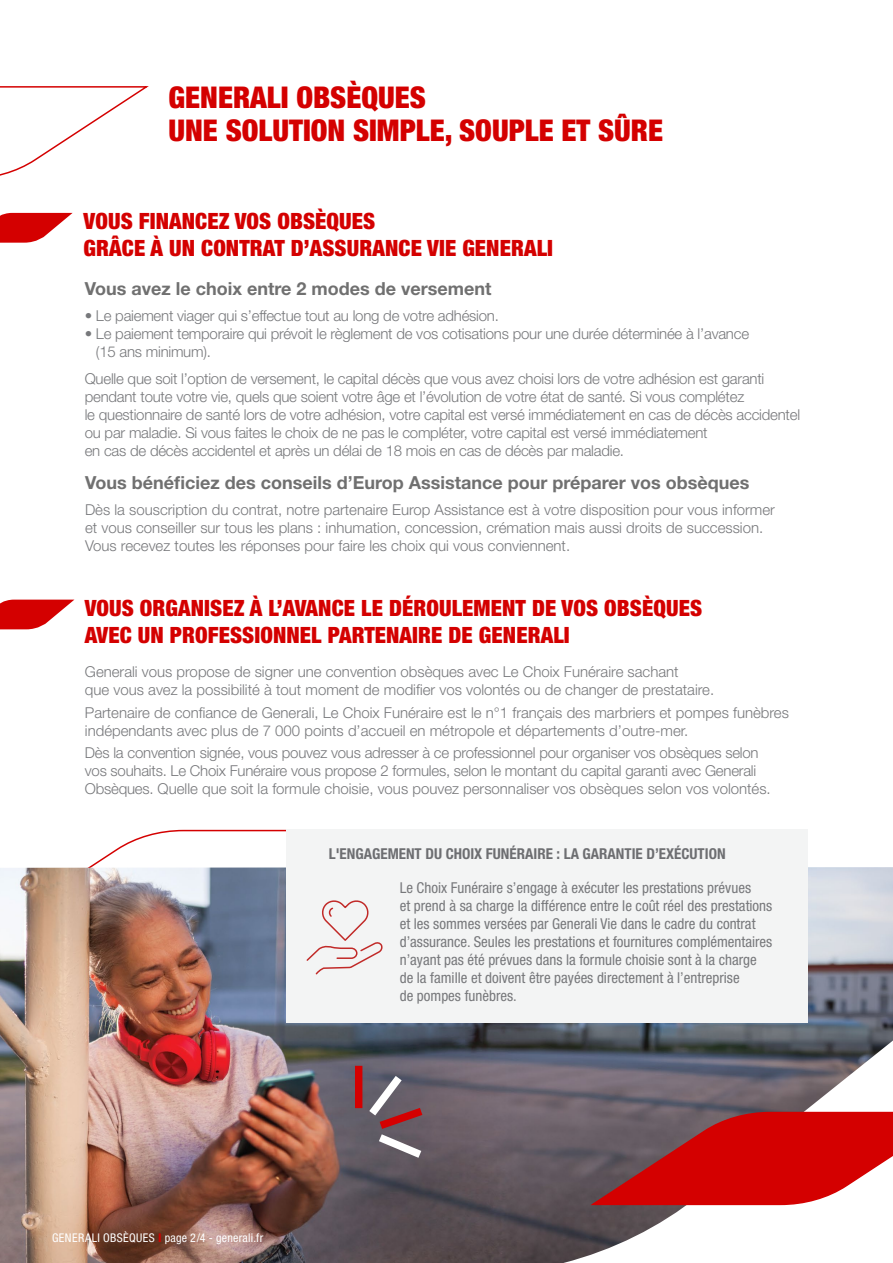
<style>
.page{position:relative;width:893px;height:1263px;background:#fff}
.page>*{position:absolute;margin:0;border:0;box-sizing:border-box;transform-origin:0 0}
.t1{font:900 condensed 30px/33px "Helvetica Neue LT Std";color:#d40000}
.t2{font:900 condensed 22.5px/27px "Helvetica Neue LT Std";letter-spacing:.005em;color:#d40000}
.t3{font:700 18px "Helvetica Neue LT Std";color:#707070}
.t4{font:300 15px/18px "Helvetica Neue LT Std";letter-spacing:-.015em;color:#77787b}
.t5{font:condensed 15px/18px "Helvetica Neue LT Std";color:#77787b}
.t6{font:700 condensed 15px "Helvetica Neue LT Std";color:#6d6e71}
.t7{font:condensed 12px "Helvetica Neue LT Std";letter-spacing:.03em;color:#fff}
.s1{font-weight:700;font-stretch:normal;color:#d40000}
</style>
<div class="page">
<img style="left:0;top:867px;width:893px;height:396px">
<div style="left:355px;top:1066px;width:7px;height:42px;background:#d40000"></div>
<svg style="left:362px;top:1068px;width:69px;height:96px;background:#786770"></svg>
<svg style="left:0;top:213px;width:73px;height:30px"></svg>
<svg style="left:0;top:600px;width:74px;height:29px"></svg>
<div style="left:287px;top:829px;width:521px;height:194px;background:#f3f4f4"></div>
<img style="left:4px;top:829px;width:379px;height:147px">
<svg style="left:0;top:86px;width:149px;height:90px"></svg>
<svg style="left:591px;top:1111px;width:302px;height:95px;background:#bc292b"></svg>
<h1 class="t1" style="left:169px;top:80px;width:496px">GENERALI OBSÈQUES<br>UNE SOLUTION SIMPLE, SOUPLE ET SÛRE</h1>
<h2 class="t2" style="left:84px;top:207px;width:471px">VOUS FINANCEZ VOS OBSÈQUES<br>GRÂCE À UN CONTRAT D’ASSURANCE VIE GENERALI</h2>
<p class="t3" style="left:85px;top:277px;width:408px">Vous avez le choix entre 2 modes de versement</p>
<p class="t4" style="left:85px;top:307px;width:416px">• Le paiement viager qui s’effectue tout au long de votre adhésion.</p>
<p class="t4" style="left:96px;top:325px;width:655px;text-indent:-11px">• Le paiement temporaire qui prévoit le règlement de vos cotisations pour une durée déterminée à l’avance (15 ans minimum).</p>
<p class="t4" style="left:85px;top:369px;width:717px">Quelle que soit l’option de versement, le capital décès que vous avez choisi lors de votre adhésion est garanti pendant toute votre vie, quels que soient votre âge et l’évolution de votre état de santé. Si vous complétez<br>le questionnaire de santé lors de votre adhésion, votre capital est versé immédiatement en cas de décès accidentel ou par maladie. Si vous faites le choix de ne pas le compléter, votre capital est versé immédiatement<br>en cas de décès accidentel et après un délai de 18 mois en cas de décès par maladie.</p>
<p class="t3" style="left:85px;top:471px;width:666px">Vous bénéficiez des conseils d’Europ Assistance pour préparer vos obsèques</p>
<p class="t4" style="left:85px;top:500px;width:691px">Dès la souscription du contrat, notre partenaire Europ Assistance est à votre disposition pour vous informer et vous conseiller sur tous les plans : inhumation, concession, crémation mais aussi droits de succession.<br>Vous recevez toutes les réponses pour faire les choix qui vous conviennent.</p>
<h2 class="t2" style="left:85px;top:594px;width:619px">VOUS ORGANISEZ À L’AVANCE LE DÉROULEMENT DE VOS OBSÈQUES<br>AVEC UN PROFESSIONNEL PARTENAIRE DE GENERALI</h2>
<p class="t4" style="left:85px;top:663px;width:631px">Generali vous propose de signer une convention obsèques avec Le Choix Funéraire sachant<br>que vous avez la possibilité à tout moment de modifier vos volontés ou de changer de prestataire.</p>
<p class="t4" style="left:85px;top:703px;width:706px">Partenaire de confiance de Generali, Le Choix Funéraire est le n°1 français des marbriers et pompes funèbres indépendants avec plus de 7 000 points d’accueil en métropole et départements d’outre-mer.</p>
<p class="t4" style="left:85px;top:743px;width:687px">Dès la convention signée, vous pouvez vous adresser à ce professionnel pour organiser vos obsèques selon vos souhaits. Le Choix Funéraire vous propose 2 formules, selon le montant du capital garanti avec Generali<br>Obsèques. Quelle que soit la formule choisie, vous pouvez personnaliser vos obsèques selon vos volontés.</p>
<p class="t6" style="left:329px;top:845px;width:398px">L'ENGAGEMENT DU CHOIX FUNÉRAIRE : LA GARANTIE D’EXÉCUTION</p>
<p class="t7" style="left:52px;top:1230px;width:213px">GENERALI OBSÈQUES <span class="s1">I</span> page 2/4 - generali.fr</p>
<p class="t5" style="left:400px;top:879px;width:374px">Le Choix Funéraire s’engage à exécuter les prestations prévues<br>et prend à sa charge la différence entre le coût réel des prestations et les sommes versées par Generali Vie dans le cadre du contrat d’assurance. Seules les prestations et fournitures complémentaires n’ayant pas été prévues dans la formule choisie sont à la charge de la famille et doivent être payées directement à l’entreprise<br>de pompes funèbres.</p>
</div>
